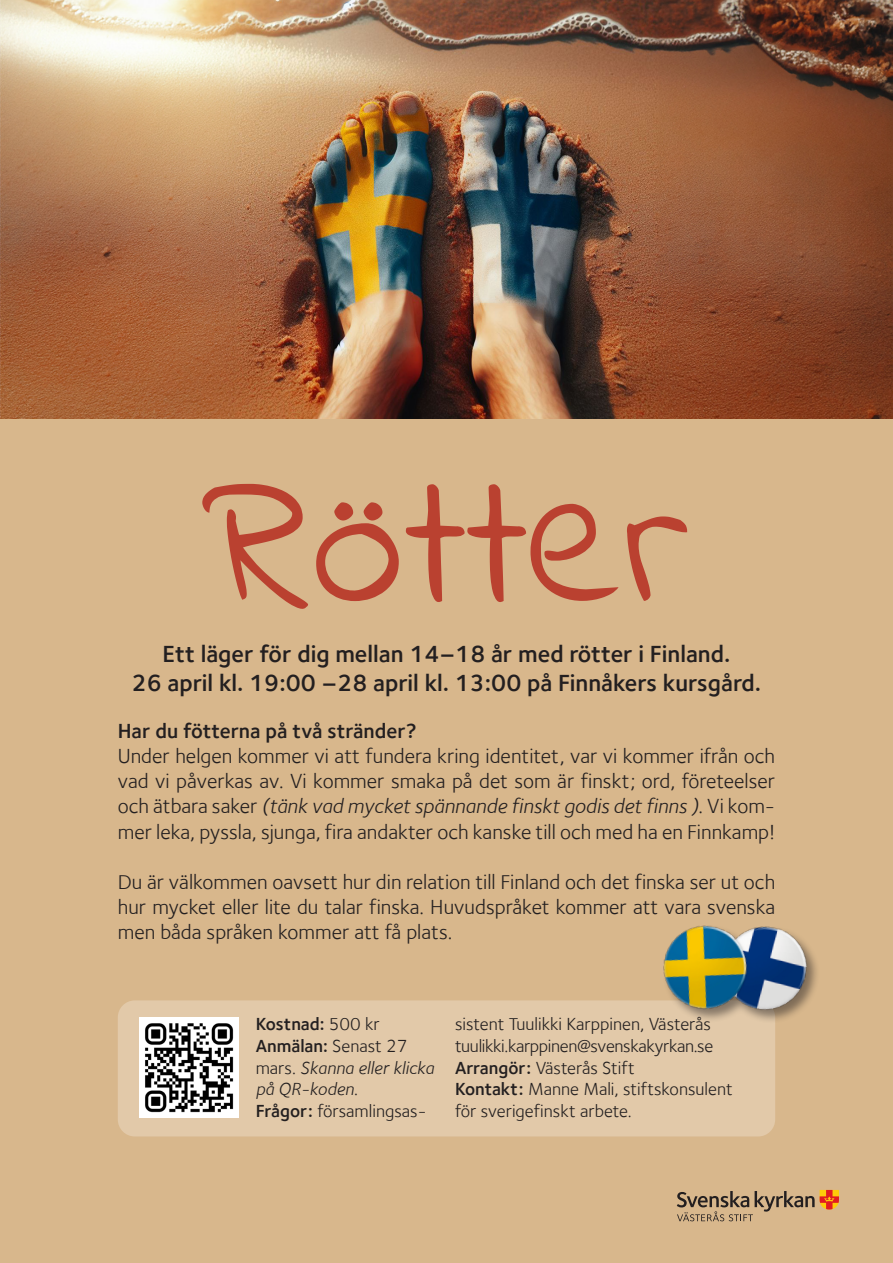
<style>
.page{position:relative;width:893px;height:1263px;background:#fff}
.page>*{position:absolute;margin:0;border:0;box-sizing:border-box;transform-origin:0 0}
.t1{font:187.5px "Indie Flower";color:#ba4130}
.t2{font:600 24px "Foundry Sterling";color:#231f20}
.t3{font:21px/25.2px "Foundry Sterling";color:#231f20;text-align:justify}
.t4{font:600 21px "Foundry Sterling";color:#231f20}
.t5{font:18px/21.6px "Foundry Sterling";color:#231f20}
.t6{font:italic 18px/21.6px "Foundry Sterling";color:#231f20}
.t7{font:18px/21.6px "Foundry Sterling";letter-spacing:-.02em;color:#231f20}
.t8{font:600 18px "Foundry Sterling";color:#231f20}
.s1{font-style:italic}
.s2{font-weight:400}
.s3{font-weight:600;font-style:normal}
.s4{font-style:normal}
.s5{font-weight:600}
</style>
<div class="page">
<div style="left:0;top:377px;width:893px;height:886px;background:#d8b78c"></div>
<img style="left:0;top:0;width:893px;height:419px">
<div style="left:118px;top:1000px;width:657px;height:136px;background:#e2c9a9;border-radius:17px"></div>
<svg style="left:677px;top:1190px;width:162px;height:31px"></svg>
<img style="left:139px;top:1017px;width:100px;height:100px">
<img style="left:644px;top:925px;width:173px;height:96px">
<p class="t1" style="left:204px;top:419px;width:486px">Rötter</p>
<p class="t2" style="left:163px;top:640px;width:569px">Ett läger för dig mellan 14–18 år med rötter i Finland.</p>
<p class="t2" style="left:132px;top:669px;width:631px">26 april kl. 19:00 –28 april kl. 13:00 på Finnåkers kursgård.</p>
<p class="t4" style="left:118px;top:718px;width:301px">Har du fötterna på två stränder?</p>
<p class="t3" style="left:118px;top:743px;width:659px">Under helgen kommer vi att fundera kring identitet, var vi kommer ifrån och vad vi påverkas av. Vi kommer smaka på det som är finskt; ord, företeelser och ätbara saker <span class="s1">(tänk vad mycket spännande finskt godis det finns )</span>. Vi kom&shy;mer leka, pyssla, sjunga, fira andakter och kanske till och med ha en Finnkamp!</p>
<p class="t3" style="left:118px;top:869px;width:659px">Du är välkommen oavsett hur din relation till Finland och det finska ser ut och hur mycket eller lite du talar finska. Huvudspråket kommer att vara svenska men båda språken kommer att få plats.</p>
<p class="t8" style="left:256px;top:1014px;width:126px">Kostnad: <span class="s2">500 kr</span></p>
<p class="t6" style="left:256px;top:1035px;width:180px"><span class="s3">Anmälan:</span> <span class="s4">Senast 27 mars.</span> Skanna eller klicka på QR-koden.<br><span class="s3">Frågor:</span> <span class="s4">församlingsas-</span></p>
<p class="t7" style="left:455px;top:1013px;width:260px">sistent Tuulikki Karppinen, Västerås tuulikki.karppinen@svenskakyrkan.se</p>
<p class="t5" style="left:455px;top:1056px;width:181px"><span class="s5">Arrangör:</span> Västerås Stift</p>
<p class="t5" style="left:455px;top:1078px;width:279px"><span class="s5">Kontakt:</span> Manne Mali, stiftskonsulent för sverigefinskt arbete.</p>
</div>
